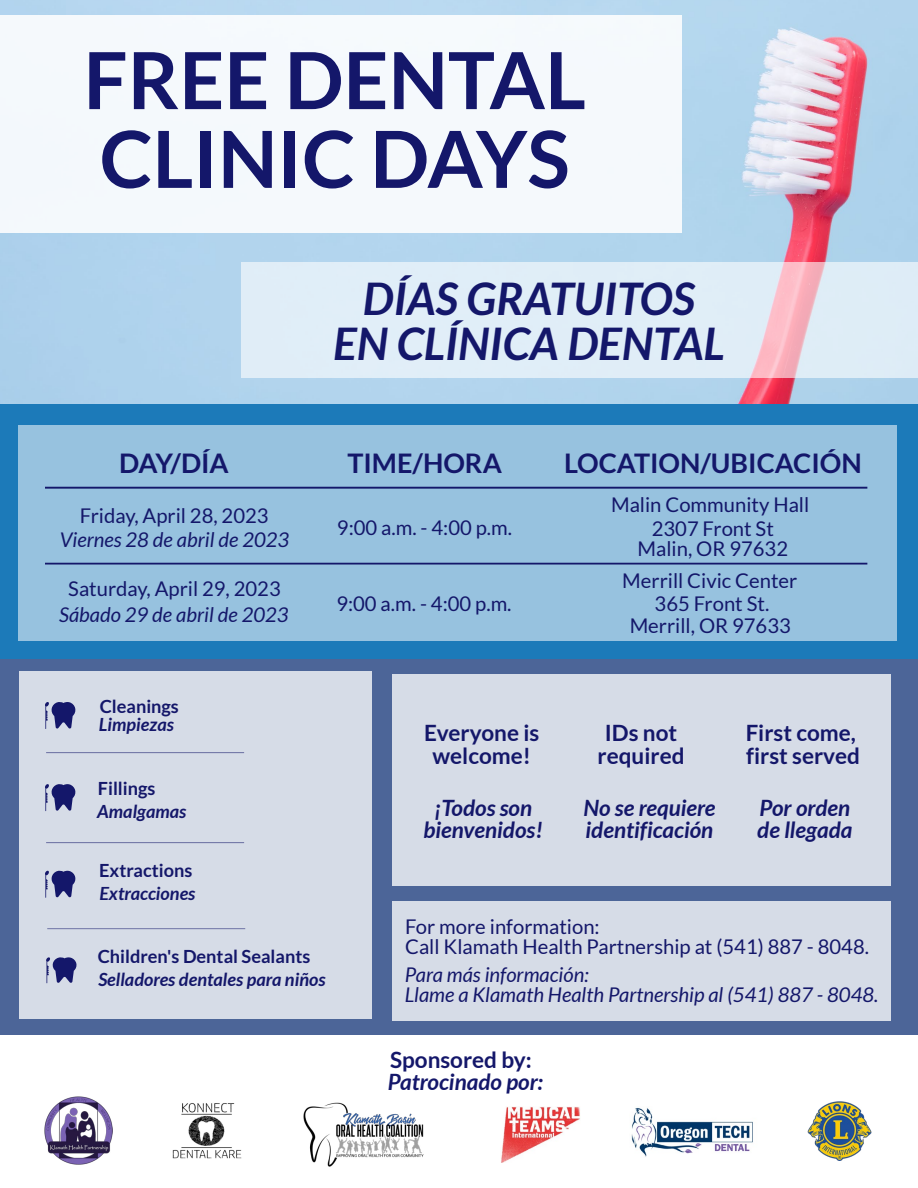
<style>
.page{position:relative;width:918px;height:1188px;background:#fff}
.page>*{position:absolute;margin:0;border:0;box-sizing:border-box;transform-origin:0 0}
.t1{font:700 78.75px/78.8px "Lato";color:#14176a}
.t2{font:italic 700 45px/45px "Lato";color:#14176a;text-align:center}
.t3{font:700 27px "Lato";color:#14176a}
.t4{font:italic 700 22.5px/22.5px "Lato";color:#14176a}
.t5{font:700 22.5px/22.5px "Lato";color:#14176a;text-align:center}
.t6{font:20.25px/22.5px "Lato";color:#14176a;text-align:center}
.t7{font:italic 20.25px/20.2px "Lato";color:#14176a}
.t8{font:italic 700 18.15px "Lato";color:#14176a}
.t9{font:700 18.15px "Lato";color:#14176a}
</style>
<div class="page">
<img style="left:0;top:0;width:918px;height:404px">
<div style="left:0;top:16px;width:682px;height:217px;background:#f5f9fc"></div>
<div style="left:242px;top:262px;width:676px;height:116px;background:#e0edf7"></div>
<div style="left:0;top:404px;width:918px;height:255px;background:#1c7ab9"></div>
<img style="left:501px;top:1107px;width:79px;height:55px">
<img style="left:303px;top:1102px;width:121px;height:65px">
<div style="left:18px;top:425px;width:879px;height:216px;background:#97c2df"></div>
<hr style="left:45px;top:563px;width:822px;height:2px;background:#14176a">
<hr style="left:45px;top:487px;width:822px;height:2px;background:#14176a">
<div style="left:0;top:659px;width:918px;height:376px;background:#4c6598"></div>
<div style="left:19px;top:672px;width:352px;height:347px;background:#d6dce7"></div>
<div style="left:393px;top:674px;width:498px;height:211px;background:#d6dce7"></div>
<div style="left:393px;top:901px;width:498px;height:119px;background:#d6dce7"></div>
<img style="left:631px;top:1108px;width:122px;height:49px">
<svg style="left:45px;top:702px;width:31px;height:27px"></svg>
<svg style="left:45px;top:784px;width:31px;height:27px"></svg>
<svg style="left:45px;top:870px;width:31px;height:28px"></svg>
<hr style="left:46px;top:752px;width:198px;height:1px;background:#14176a">
<hr style="left:46px;top:842px;width:198px;height:1px;background:#14176a">
<svg style="left:46px;top:957px;width:31px;height:26px"></svg>
<hr style="left:47px;top:928px;width:198px;height:1px;background:#14176a">
<img style="left:172px;top:1103px;width:70px;height:56px">
<img style="left:45px;top:1097px;width:67px;height:67px">
<img style="left:808px;top:1101px;width:64px;height:60px">
<h1 class="t1" style="left:84px;top:40px;width:504px">FREE DENTAL<br>CLINIC DAYS</h1>
<h2 class="t2" style="left:333px;top:277px;width:393px">DÍAS GRATUITOS<br>EN CLÍNICA DENTAL</h2>
<h3 class="t3" style="left:119px;top:447px;width:111px">DAY/DÍA</h3>
<h3 class="t3" style="left:347px;top:447px;width:156px">TIME/HORA</h3>
<h3 class="t3" style="left:564px;top:447px;width:299px">LOCATION/UBICACIÓN</h3>
<p class="t6" style="left:80px;top:504px;width:190px">Friday, April 28, 2023</p>
<p class="t6" style="left:611px;top:493px;width:200px;line-height:23.7px">Malin Community Hall<br>2307 Front St</p>
<p class="t6" style="left:638px;top:537px;width:152px">Malin, OR 97632</p>
<p class="t6" style="left:337px;top:517px;width:177px">9:00 a.m. - 4:00 p.m.</p>
<p class="t7" style="left:60px;top:530px;width:231px">Viernes 28 de abril de 2023</p>
<p class="t6" style="left:68px;top:578px;width:214px">Saturday, April 29, 2023</p>
<p class="t7" style="left:59px;top:605px;width:231px">Sábado 29 de abril de 2023</p>
<p class="t6" style="left:336px;top:592px;width:177px">9:00 a.m. - 4:00 p.m.</p>
<p class="t6" style="left:622px;top:570px;width:177px">Merrill Civic Center<br>365 Front St.<br>Merrill, OR 97633</p>
<p class="t9" style="left:100px;top:696px;width:81px">Cleanings</p>
<p class="t8" style="left:99px;top:714px;width:77px">Limpiezas</p>
<p class="t9" style="left:98px;top:778px;width:59px">Fillings</p>
<p class="t8" style="left:97px;top:801px;width:91px">Amalgamas</p>
<p class="t9" style="left:99px;top:860px;width:95px">Extractions</p>
<p class="t8" style="left:99px;top:883px;width:98px">Extracciones</p>
<p class="t9" style="left:98px;top:946px;width:214px">Children's Dental Sealants</p>
<p class="t8" style="left:98px;top:968px;width:229px">Selladores dentales para niños</p>
<p class="t5" style="left:424px;top:722px;width:117px">Everyone is welcome!</p>
<p class="t5" style="left:598px;top:722px;width:88px">IDs not required</p>
<p class="t5" style="left:746px;top:722px;width:116px;text-align:left">First come, first served</p>
<p class="t4" style="left:423px;top:797px;width:121px;text-align:center">¡Todos son bienvenidos!</p>
<p class="t4" style="left:583px;top:797px;width:134px">No se requiere identificación</p>
<p class="t4" style="left:757px;top:797px;width:97px">Por orden de llegada</p>
<p class="t6" style="left:405px;top:916px;width:465px;line-height:20.2px;text-align:left">For more information:<br>Call Klamath Health Partnership at (541) 887 - 8048.</p>
<p class="t7" style="left:405px;top:965px;width:475px">Para más información:<br>Llame a Klamath Health Partnership al (541) 887 - 8048.</p>
<p class="t5" style="left:390px;top:1048px;width:143px">Sponsored by:</p>
<p class="t4" style="left:388px;top:1071px;width:157px">Patrocinado por:</p>
</div>
